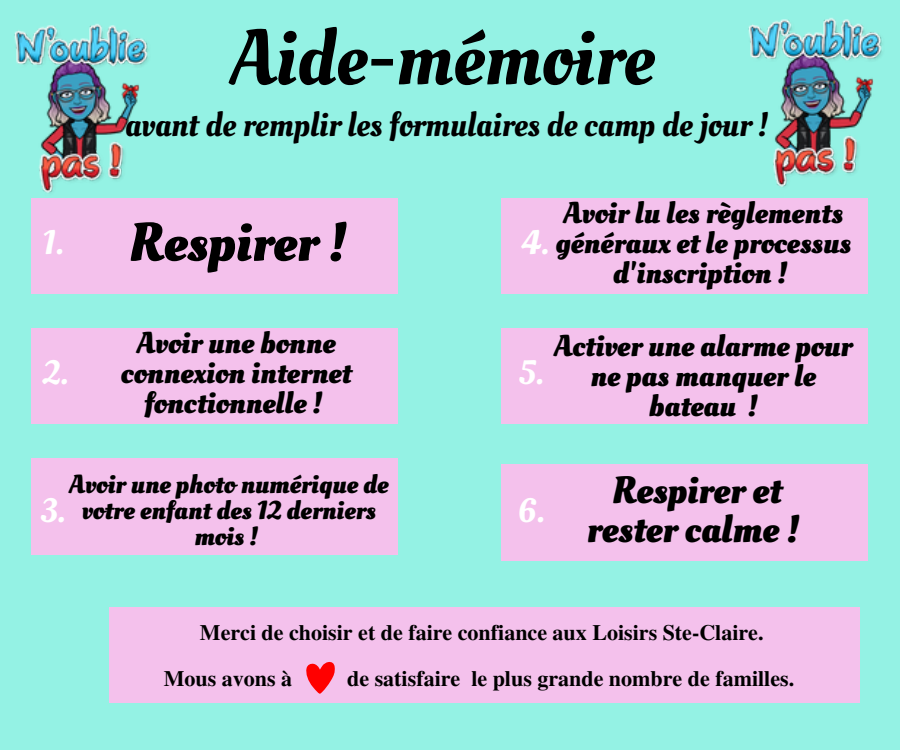
<style>
.page{position:relative;width:900px;height:750px;background:#94f2e4}
.page>*{position:absolute;margin:0;border:0;box-sizing:border-box;transform-origin:0 0}
.t1{font:78px "Oleo Script";color:#000}
.t2{font:700 54px "Oleo Script";color:#000}
.t3{font:700 38px/39.2px "Oleo Script";color:#000;text-align:center}
.t4{font:34px "Oleo Script";color:#000}
.t5{font:34px "Oleo Script";color:#fff}
.t6{font:700 30px/30px "Oleo Script";color:#000;text-align:center}
.t7{font:700 26px/26px "Oleo Script";color:#000;text-align:center}
.t8{font:700 22px/46px "Te X Gyre Termes";color:#000}
.s1{font-weight:400;font-size:34px;color:#fff}
</style>
<div class="page">
<div style="left:32px;top:198px;width:366px;height:96px;background:#f4c1ec"></div>
<div style="left:32px;top:328px;width:366px;height:96px;background:#f4c1ec"></div>
<div style="left:32px;top:458px;width:366px;height:96px;background:#f4c1ec"></div>
<div style="left:501px;top:464px;width:366px;height:96px;background:#f4c1ec"></div>
<div style="left:501px;top:198px;width:366px;height:96px;background:#f4c1ec"></div>
<div style="left:501px;top:328px;width:366px;height:96px;background:#f4c1ec"></div>
<div style="left:109px;top:607px;width:750px;height:96px;background:#f4c1ec"></div>
<img style="left:748px;top:17px;width:134px;height:170px">
<img style="left:14px;top:23px;width:134px;height:170px">
<svg style="left:306px;top:661px;width:29px;height:33px"></svg>
<h1 class="t1" style="left:231px;top:6px;width:425px">Aide-mémoire</h1>
<p class="t4" style="left:125px;top:102px;width:644px">avant de remplir les formulaires de camp de jour !</p>
<h2 class="t2" style="left:43px;top:206px;width:305px"><span class="s1">1.</span> Respirer !</h2>
<p class="t5" style="left:43px;top:350px;width:27px">2.</p>
<p class="t6" style="left:121px;top:329px;width:232px">Avoir une bonne connexion internet fonctionnelle !</p>
<p class="t7" style="left:69px;top:471px;width:321px">Avoir une photo numérique de votre enfant des 12 derniers mois !</p>
<p class="t5" style="left:41px;top:488px;width:26px">3.</p>
<p class="t5" style="left:522px;top:220px;width:29px">4.</p>
<p class="t6" style="left:555px;top:199px;width:297px">Avoir lu les règlements généraux et le processus d'inscription !</p>
<p class="t5" style="left:519px;top:349px;width:26px">5.</p>
<p class="t6" style="left:554px;top:332px;width:299px">Activer une alarme pour ne pas manquer le bateau !</p>
<p class="t5" style="left:518px;top:488px;width:29px">6.</p>
<p class="t3" style="left:587px;top:472px;width:214px">Respirer et rester calme !</p>
<p class="t8" style="left:164px;top:608px;width:601px;text-indent:36px">Merci de choisir et de faire confiance aux Loisirs Ste-Claire.<br>Mous avons à</p>
<p class="t8" style="left:347px;top:654px;width:448px">de satisfaire le plus grande nombre de familles.</p>
</div>
